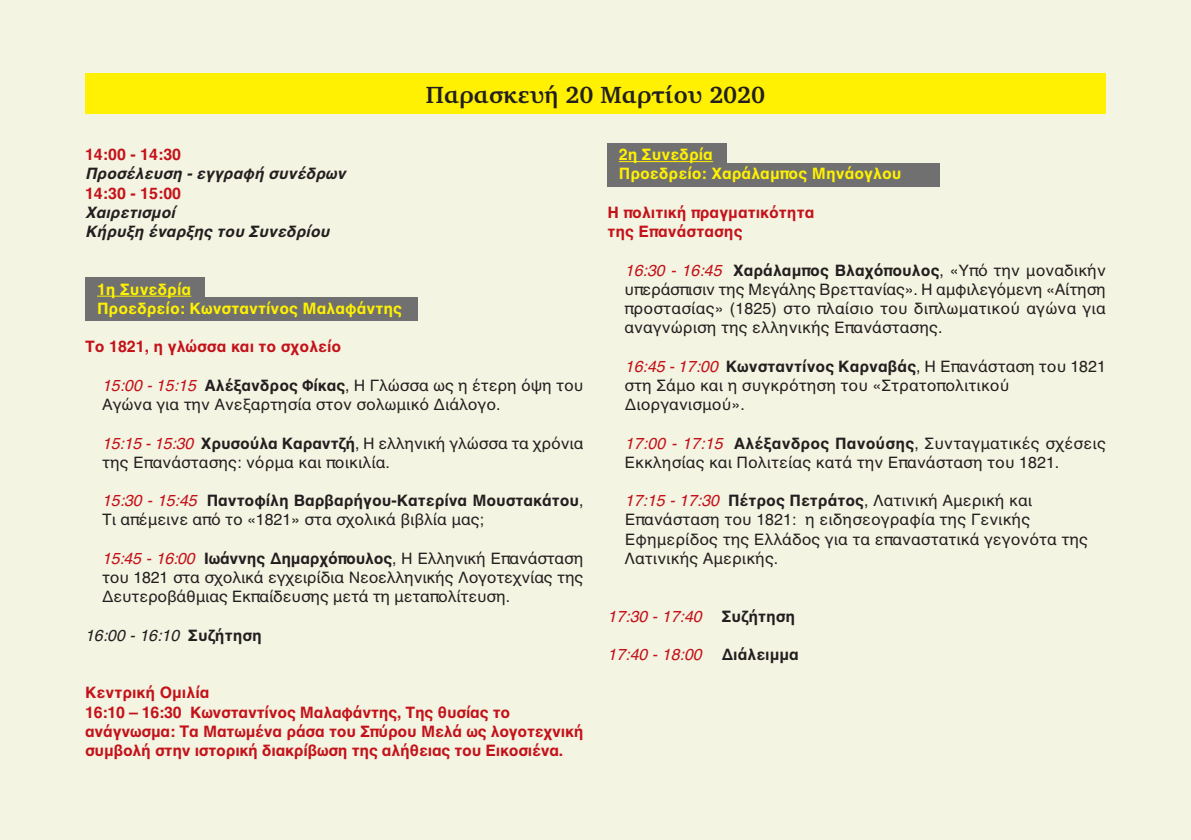
<style>
.page{position:relative;width:1191px;height:840px;background:#fff}
.page>*{position:absolute;margin:0;border:0;box-sizing:border-box;transform-origin:0 0}
.t1{font:700 24px "Charter";color:#231f20}
.t2{font:16px/19.2px "Helvetica";color:#231f20}
.t3{font:700 16px/19.2px "Helvetica";letter-spacing:-.015em;color:#c4121a}
.t4{font:700 16px "Helvetica";color:#fff101}
.t5{font:italic 700 16px "Helvetica";color:#231f20}
.t6{font:italic 16px "Helvetica";color:#c4121a}
.t7{font:italic 16px "Helvetica";color:#231f20}
.s1{font-style:italic;color:#c4121a}
.s2{font-weight:700}
.s3{font-weight:700;font-style:normal}
.s4{font-weight:700;font-style:normal;color:#231f20}
</style>
<div class="page">
<div style="left:0;top:0;width:1191px;height:839px;background:#f4f4e2"></div>
<div style="left:607px;top:163px;width:332px;height:23px;background:#707071"></div>
<div style="left:607px;top:143px;width:120px;height:43px;background:#707071"></div>
<div style="left:85px;top:297px;width:332px;height:24px;background:#707071"></div>
<div style="left:85px;top:277px;width:120px;height:44px;background:#707071"></div>
<div style="left:85px;top:74px;width:1021px;height:40px;background:#fff101"></div>
<hr style="left:97px;top:295px;width:94px;height:1px;background:#fff101">
<hr style="left:619px;top:161px;width:94px;height:1px;background:#fff101">
<p class="t1" style="left:426px;top:86px;width:341px">Παρασκευή 20 Μαρτίου 2020</p>
<p class="t3" style="left:85px;top:146px;width:98px">14:00 - 14:30</p>
<p class="t5" style="left:85px;top:168px;width:262px">Προσέλευση - εγγραφή συνέδρων</p>
<p class="t3" style="left:85px;top:185px;width:98px">14:30 - 15:00</p>
<p class="t5" style="left:85px;top:206px;width:91px">Χαιρετισμοί</p>
<p class="t5" style="left:85px;top:225px;width:246px">Κήρυξη έναρξης του Συνεδρίου</p>
<p class="t4" style="left:97px;top:283px;width:96px">1η Συνεδρία</p>
<p class="t4" style="left:97px;top:302px;width:307px">Προεδρείο: Κωνσταντίνος Μαλαφάντης</p>
<p class="t3" style="left:85px;top:338px;width:258px">Το 1821, η γλώσσα και το σχολείο</p>
<p class="t2" style="left:102px;top:377px;width:483px"><span class="s1">15:00 - 15:15</span> <span class="s2">Αλέξανδρος Φίκας</span>, Η Γλώσσα ως η έτερη όψη του<br>Αγώνα για την Ανεξαρτησία στον σολωμικό Διάλογο.</p>
<p class="t2" style="left:102px;top:434px;width:483px"><span class="s1">15:15 - 15:30</span> <span class="s2">Χρυσούλα Καραντζή</span>, Η ελληνική γλώσσα τα χρόνια της Επανάστασης: νόρμα και ποικιλία.</p>
<p class="t2" style="left:102px;top:492px;width:483px"><span class="s1">15:30 - 15:45</span> <span class="s2">Παντοφίλη Βαρβαρήγου-Κατερίνα Μουστακάτου</span>,<br>Τι απέμεινε από το «1821» στα σχολικά βιβλία μας;</p>
<p class="t2" style="left:102px;top:550px;width:483px;text-align:justify"><span class="s1">15:45 - 16:00</span> <span class="s2">Ιωάννης Δημαρχόπουλος</span>, Η Ελληνική Επανάσταση του 1821 στα σχολικά εγχειρίδια Νεοελληνικής Λογοτεχνίας της Δευτεροβάθμιας Εκπαίδευσης μετά τη μεταπολίτευση.</p>
<p class="t7" style="left:85px;top:629px;width:178px">16:00 - 16:10 <span class="s3">Συζήτηση</span></p>
<p class="t3" style="left:85px;top:684px;width:126px">Κεντρική Ομιλία</p>
<p class="t3" style="left:85px;top:703px;width:427px">16:10 – 16:30 Κωνσταντίνος Μαλαφάντης, Της θυσίας το</p>
<p class="t3" style="left:85px;top:722px;width:500px">ανάγνωσμα: Tα Ματωμένα ράσα του Σπύρου Μελά ως λογοτεχνική συμβολή στην ιστορική διακρίβωση της αλήθειας του Εικοσιένα.</p>
<p class="t4" style="left:619px;top:149px;width:96px">2η Συνεδρία</p>
<p class="t4" style="left:619px;top:168px;width:284px">Προεδρείο: Χαράλαμπος Μηνάογλου</p>
<p class="t3" style="left:607px;top:204px;width:208px">Η πολιτική πραγματικότητα</p>
<p class="t3" style="left:607px;top:223px;width:137px">της Επανάστασης</p>
<p class="t2" style="left:624px;top:262px;width:483px;text-align:justify"><span class="s1">16:30 - 16:45</span> <span class="s2">Χαράλαμπος Βλαχόπουλος</span>, «Υπό την μοναδικήν υπεράσπισιν της Μεγάλης Βρεττανίας». Η αμφιλεγόμενη «Αίτηση προστασίας» (1825) στο πλαίσιο του διπλωματικού αγώνα για αναγνώριση της ελληνικής Επανάστασης.</p>
<p class="t2" style="left:624px;top:358px;width:483px"><span class="s1">16:45 - 17:00</span> <span class="s2">Κωνσταντίνος Καρναβάς</span>, Η Επανάσταση του 1821 στη Σάμο και η συγκρότηση του «Στρατοπολιτικού</p>
<p class="t2" style="left:625px;top:396px;width:122px">Διοργανισμού».</p>
<p class="t2" style="left:624px;top:434px;width:483px"><span class="s1">17:00 - 17:15</span> <span class="s2">Αλέξανδρος Πανούσης</span>, Συνταγματικές σχέσεις<br>Εκκλησίας και Πολιτείας κατά την Επανάσταση του 1821.</p>
<p class="t2" style="left:625px;top:492px;width:409px"><span class="s1">17:15 - 17:30</span> <span class="s2">Πέτρος Πετράτος</span>, Λατινική Αμερική και</p>
<p class="t2" style="left:625px;top:511px;width:407px">Επανάσταση του 1821: η ειδησεογραφία της Γενικής</p>
<p class="t2" style="left:624px;top:530px;width:465px">Εφημερίδος της Ελλάδος για τα επαναστατικά γεγονότα της<br>Λατινικής Αμερικής.</p>
<p class="t6" style="left:607px;top:609px;width:189px">17:30 - 17:40 <span class="s4">Συζήτηση</span></p>
<p class="t6" style="left:607px;top:648px;width:193px">17:40 - 18:00 <span class="s4">Διάλειμμα</span></p>
</div>
